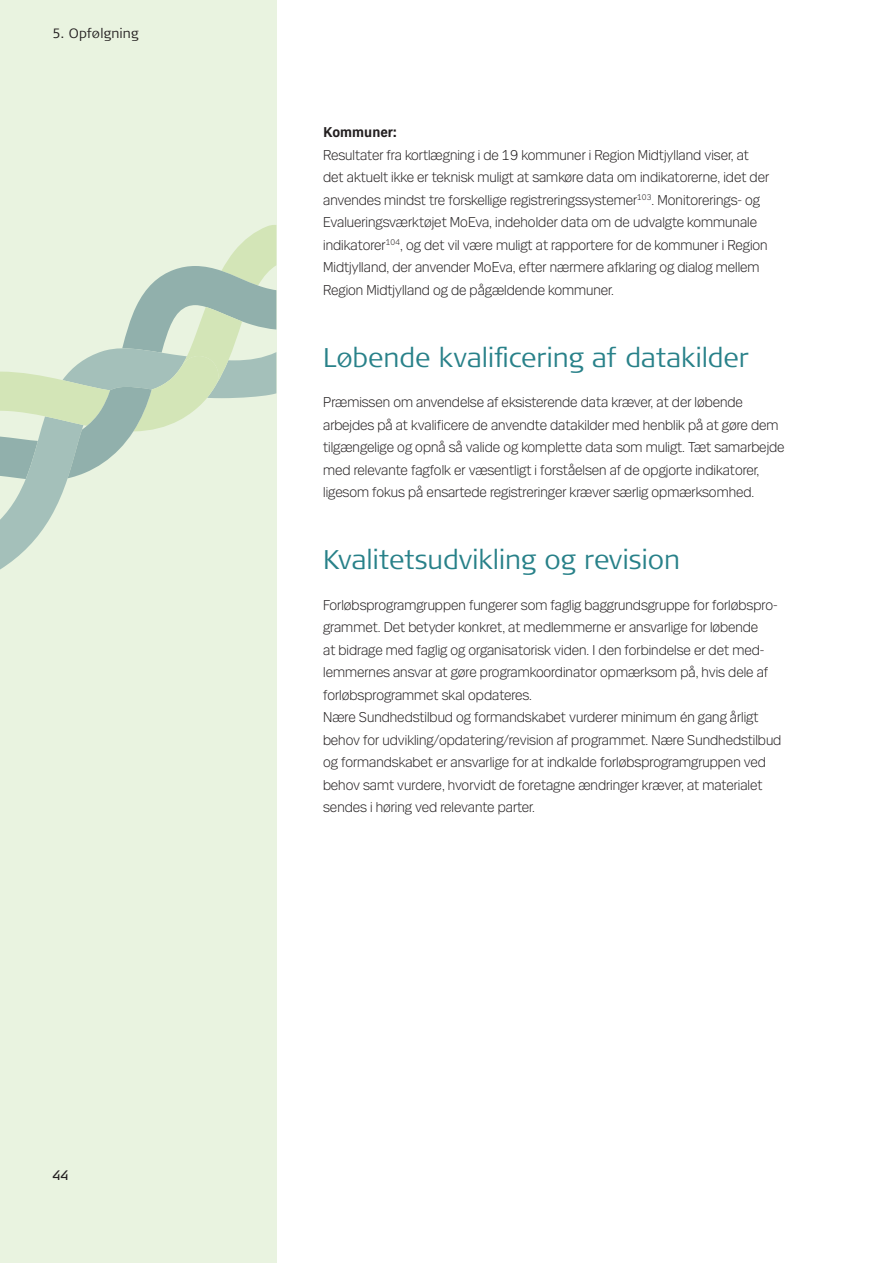
<style>
.page{position:relative;width:893px;height:1263px;background:#fff}
.page>*{position:absolute;margin:0;border:0;box-sizing:border-box;transform-origin:0 0}
.t1{font:300 27px "Signa Column";letter-spacing:-.005em;color:#288189}
.t2{font:300 15px/22.5px "Mari";color:#231f20}
.t3{font:700 15px "Mari";color:#231f20}
.t4{font:300 13.5px "Signa Column";letter-spacing:.01em;color:#231f20}
.t5{font:13.5px "Signa Column";color:#231f20}
</style>
<div class="page">
<div style="left:0;top:0;width:276px;height:1263px;background:#e9f3e0"></div>
<svg style="left:224px;top:225px;width:52px;height:41px"></svg>
<svg style="left:136px;top:266px;width:140px;height:64px;fill:#91b0ac"></svg>
<svg style="left:0;top:352px;width:276px;height:218px"></svg>
<svg style="left:0;top:307px;width:242px;height:171px"></svg>
<p class="t4" style="left:52px;top:24px;width:88px">5. Opfølgning</p>
<p class="t5" style="left:52px;top:1166px;width:18px">44</p>
<p class="t3" style="left:323px;top:124px;width:75px">Kommuner:</p>
<p class="t2" style="left:323px;top:143px;width:447px">Resultater fra kortlægning i de 19 kommuner i Region Midtjylland viser, at det aktuelt ikke er teknisk muligt at samkøre data om indikatorerne, idet der anvendes mindst tre forskellige registreringssystemer<sup>103</sup>. Monitorerings- og Evalueringsværktøjet MoEva, indeholder data om de udvalgte kommunale indikatorer<sup>104</sup>, og det vil være muligt at rapportere for de kommuner i Region Midtjylland, der anvender MoEva, efter nærmere afklaring og dialog mellem Region Midtjylland og de pågældende kommuner.</p>
<h1 class="t1" style="left:323px;top:340px;width:427px">Løbende kvalificering af datakilder</h1>
<p class="t2" style="left:323px;top:391px;width:463px">Præmissen om anvendelse af eksisterende data kræver, at der løbende arbejdes på at kvalificere de anvendte datakilder med henblik på at gøre dem tilgængelige og opnå så valide og komplette data som muligt. Tæt samarbejde med relevante fagfolk er væsentligt i forståelsen af de opgjorte indikatorer, ligesom fokus på ensartede registreringer kræver særlig opmærksomhed.</p>
<h1 class="t1" style="left:323px;top:543px;width:358px">Kvalitetsudvikling og revision</h1>
<p class="t2" style="left:323px;top:593px;width:460px">Forløbsprogramgruppen fungerer som faglig baggrundsgruppe for forløbspro&shy;grammet. Det betyder konkret, at medlemmerne er ansvarlige for løbende<br>at bidrage med faglig og organisatorisk viden. I den forbindelse er det med&shy;lemmernes ansvar at gøre programkoordinator opmærksom på, hvis dele af forløbsprogrammet skal opdateres.<br>Nære Sundhedstilbud og formandskabet vurderer minimum én gang årligt behov for udvikling/opdatering/revision af programmet. Nære Sundhedstilbud og formandskabet er ansvarlige for at indkalde forløbsprogramgruppen ved behov samt vurdere, hvorvidt de foretagne ændringer kræver, at materialet sendes i høring ved relevante parter.</p>
</div>
